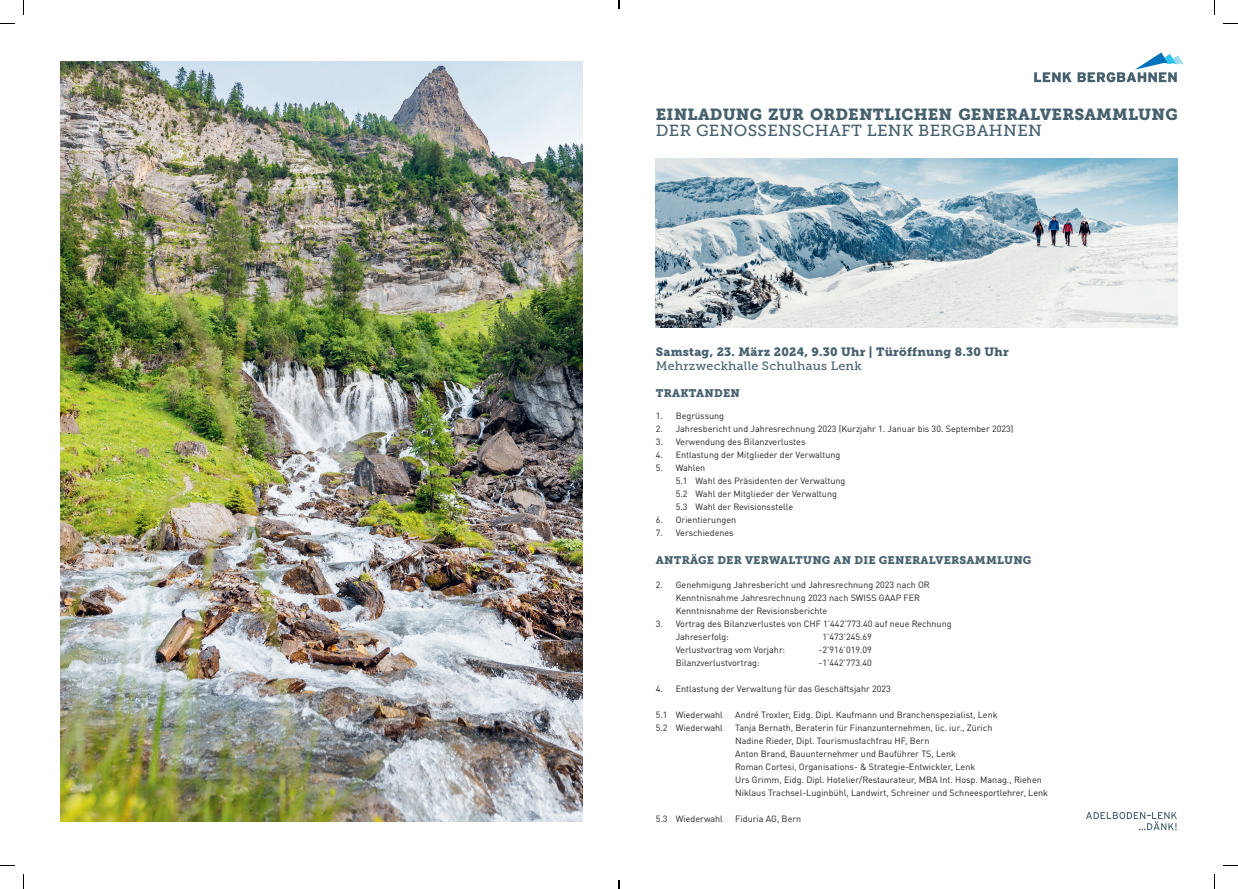
<style>
.page{position:relative;width:1238px;height:889px;background:#fff}
.page>*{position:absolute;margin:0;border:0;box-sizing:border-box;transform-origin:0 0}
.t1{font:16px "Museo Slab 900";letter-spacing:.01em;color:#46616e}
.t2{font:16px "Museo Slab 500";letter-spacing:.02em;color:#46616e}
.t3{font:12px "Museo Slab 900";letter-spacing:.02em;color:#46616e}
.t4{font:12px "Museo Slab 500";letter-spacing:.02em;color:#46616e}
.t5{font:11px "Museo Slab 900";letter-spacing:.02em;color:#46616e}
.t6{font:9px/13px "DIN Pro";color:#231f20}
</style>
<div class="page">
<svg style="left:1034px;top:72px;width:37px;height:10px"></svg>
<svg style="left:1077px;top:53px;width:107px;height:29px"></svg>
<svg style="left:1086px;top:812px;width:91px;height:18px"></svg>
<img style="left:656px;top:159px;width:521px;height:169px">
<img style="left:60px;top:62px;width:522px;height:760px">
<svg style="left:0;top:23px;width:15px;height:1px"></svg>
<svg style="left:1223px;top:23px;width:15px;height:1px"></svg>
<svg style="left:0;top:865px;width:15px;height:1px"></svg>
<svg style="left:1223px;top:865px;width:15px;height:1px"></svg>
<svg style="left:23px;top:0;width:1px;height:15px"></svg>
<svg style="left:23px;top:874px;width:1px;height:15px"></svg>
<svg style="left:1214px;top:0;width:1px;height:15px"></svg>
<svg style="left:1214px;top:874px;width:1px;height:15px"></svg>
<svg style="left:618px;top:0;width:2px;height:9px"></svg>
<svg style="left:618px;top:880px;width:2px;height:9px"></svg>
<h1 class="t1" style="left:656px;top:105px;width:523px">EINLADUNG ZUR ORDENTLICHEN GENERALVERSAMMLUNG</h1>
<h1 class="t2" style="left:656px;top:121px;width:387px">DER GENOSSENSCHAFT LENK BERGBAHNEN</h1>
<h2 class="t3" style="left:656px;top:345px;width:354px">Samstag, 23. März 2024, 9.30 Uhr | Türöffnung 8.30 Uhr</h2>
<h2 class="t4" style="left:656px;top:359px;width:207px">Mehrzweckhalle Schulhaus Lenk</h2>
<p class="t5" style="left:656px;top:386px;width:86px">TRAKTANDEN</p>
<p class="t6" style="left:656px;top:408px;width:70px">1. Begrüssung</p>
<p class="t6" style="left:656px;top:421px;width:359px">2. Jahresbericht und Jahresrechnung 2023 (Kurzjahr 1. Januar bis 30. September 2023)</p>
<p class="t6" style="left:656px;top:434px;width:151px">3. Verwendung des Bilanzverlustes</p>
<p class="t6" style="left:656px;top:447px;width:186px">4. Entlastung der Mitglieder der Verwaltung</p>
<p class="t6" style="left:675px;top:460px;width:171px;text-indent:-20px">5. Wahlen<br>5.1 Wahl des Präsidenten der Verwaltung<br>5.2 Wahl der Mitglieder der Verwaltung<br>5.3 Wahl der Revisionsstelle</p>
<p class="t6" style="left:656px;top:512px;width:82px">6. Orientierungen</p>
<p class="t6" style="left:656px;top:525px;width:79px">7. Verschiedenes</p>
<p class="t5" style="left:656px;top:553px;width:377px">ANTRÄGE DER VERWALTUNG AN DIE GENERALVERSAMMLUNG</p>
<p class="t6" style="left:675px;top:577px;width:256px;text-indent:-20px">2. Genehmigung Jahresbericht und Jahresrechnung 2023 nach OR<br>Kenntnisnahme Jahresrechnung 2023 nach SWISS GAAP FER<br>Kenntnisnahme der Revisionsberichte</p>
<p class="t6" style="left:675px;top:616px;width:277px;text-indent:-20px">3. Vortrag des Bilanzverlustes von CHF 1’442’773.40 auf neue Rechnung<br>Jahreserfolg:</p>
<p class="t6" style="left:822px;top:629px;width:51px">1’473’245.69</p>
<p class="t6" style="left:675px;top:642px;width:111px">Verlustvortrag vom Vorjahr:</p>
<p class="t6" style="left:818px;top:642px;width:55px">-2’916’019.09</p>
<p class="t6" style="left:675px;top:655px;width:85px">Bilanzverlustvortrag:</p>
<p class="t6" style="left:818px;top:655px;width:55px">-1’442’773.40</p>
<p class="t6" style="left:656px;top:681px;width:236px">4. Entlastung der Verwaltung für das Geschäftsjahr 2023</p>
<p class="t6" style="left:656px;top:707px;width:69px">5.1 Wiederwahl</p>
<p class="t6" style="left:735px;top:707px;width:264px">André Troxler, Eidg. Dipl. Kaufmann und Branchenspezialist, Lenk</p>
<p class="t6" style="left:656px;top:720px;width:69px">5.2 Wiederwahl</p>
<p class="t6" style="left:735px;top:720px;width:314px">Tanja Bernath, Beraterin für Finanzunternehmen, lic. iur., Zürich<br>Nadine Rieder, Dipl. Tourismusfachfrau HF, Bern<br>Anton Brand, Bauunternehmer und Bauführer TS, Lenk<br>Roman Cortesi, Organisations- &amp; Strategie-Entwickler, Lenk<br>Urs Grimm, Eidg. Dipl. Hotelier/Restaurateur, MBA Int. Hosp. Manag., Riehen Niklaus Trachsel-Luginbühl, Landwirt, Schreiner und Schneesportlehrer, Lenk</p>
<p class="t6" style="left:656px;top:811px;width:69px">5.3 Wiederwahl</p>
<p class="t6" style="left:735px;top:811px;width:68px">Fiduria AG, Bern</p>
</div>
